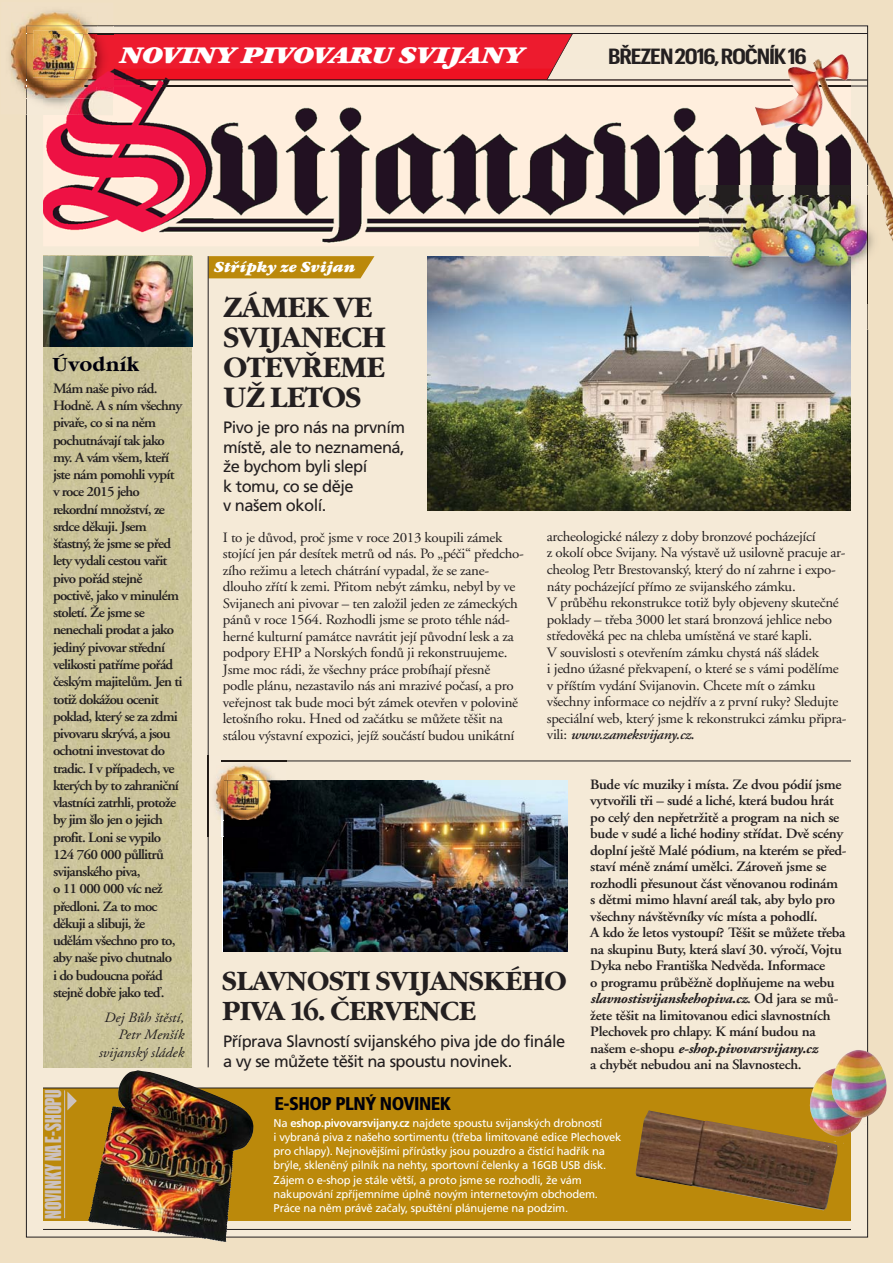
<style>
.page{position:relative;width:893px;height:1263px;background:#f0e0c3}
.page>*{position:absolute;margin:0;border:0;box-sizing:border-box;transform-origin:0 0}
.t1{font:700 28.95px/30px "Garamond Itc TOT";letter-spacing:-.035em;color:#231f20}
.t2{font:700 27px/30px "Garamond Itc TOT";letter-spacing:-.035em;color:#231f20}
.t3{font:23.25px "Garamond Itc TOT Ultr Ital";letter-spacing:-.02em;color:#fff;scale:1.15 1}
.t4{font:900 22.5px "Graphik XX Cond";letter-spacing:.005em;color:#ccc2c0}
.t5{font:600 21.45px "Graphik Cond";letter-spacing:-.045em;color:#231f20;scale:1.15 1}
.t6{font:700 19.5px "Garamond Itc TOT";color:#00000b}
.t7{font:900 condensed 18.45px "Frutiger CE";letter-spacing:-.03em;color:#00000b}
.t8{font:16.5px/19.5px "Frutiger CE";letter-spacing:-.03em;color:#231f20}
.t9{font:15px "Garamond Itc TOT Ultr Ital";color:#fff}
.t10{font:14.25px/16.5px "Adobe Garamond CE";letter-spacing:-.02em;color:#231f20;scale:1.05 1}
.t11{font:600 14.25px/17.2px "Adobe Garamond CE";letter-spacing:-.05em;color:#231f20;scale:1.05 1}
.t12{font:600 14.25px/16.5px "Adobe Garamond CE";letter-spacing:-.02em;color:#231f20;scale:1.05 1}
.t13{font:italic 14.25px/17.4px "Adobe Garamond CE";color:#231f20;text-align:right;scale:1.05 1}
.t14{font:11.25px/14.2px "Frutiger CE";letter-spacing:-.02em;color:#fff}
.s1{font-weight:600;font-style:italic}
.s2{font-weight:700;font-style:italic}
.s3{font-weight:700}
</style>
<div class="page">
<div style="left:26px;top:26px;width:842px;height:1211px;background:#f5ead7"></div>
<div style="left:43px;top:1088px;width:808px;height:132px;background:#bb890b"></div>
<div style="left:43px;top:346px;width:149px;height:721px;background:#cbc399"></div>
<svg style="left:209px;top:256px;width:165px;height:22px;background:#bd8d14"></svg>
<hr style="left:27px;top:33px;width:841px;height:1px;background:#231f20">
<hr style="left:222px;top:760px;width:629px;height:1px;background:#231f20">
<hr style="left:43px;top:1087px;width:808px;height:1px;background:#231f20">
<hr style="left:208px;top:256px;width:1px;height:811px;background:#231f20">
<hr style="left:43px;top:1229px;width:808px;height:1px;background:#231f20">
<img style="left:11px;top:12px;width:81px;height:81px">
<img style="left:26px;top:26px;width:71px;height:72px">
<svg style="left:27px;top:79px;width:16px;height:8px"></svg>
<img style="left:33px;top:30px;width:41px;height:47px">
<img style="left:33px;top:33px;width:40px;height:1px">
<img style="left:43px;top:256px;width:149px;height:90px">
<img style="left:427px;top:256px;width:424px;height:255px">
<img style="left:223px;top:780px;width:345px;height:172px">
<img style="left:207px;top:755px;width:80px;height:81px">
<img style="left:222px;top:760px;width:65px;height:1px">
<img style="left:208px;top:755px;width:1px;height:81px">
<svg style="left:222px;top:820px;width:1px;height:16px"></svg>
<div style="left:223px;top:780px;width:64px;height:57px;background:#010105"></div>
<img style="left:216px;top:765px;width:55px;height:55px">
<img style="left:222px;top:780px;width:49px;height:40px">
<img style="left:227px;top:774px;width:32px;height:36px">
<img style="left:573px;top:79px;width:182px;height:7px">
<img style="left:43px;top:86px;width:712px;height:158px">
<img style="left:43px;top:69px;width:30px;height:10px">
<img style="left:43px;top:87px;width:70px;height:28px">
<img style="left:43px;top:79px;width:54px;height:19px">
<img style="left:43px;top:86px;width:30px;height:1px">
<svg style="left:73px;top:33px;width:500px;height:54px;background:#dc323c"></svg>
<img style="left:88px;top:1070px;width:166px;height:172px">
<img style="left:635px;top:1110px;width:202px;height:100px">
<hr style="left:64px;top:1090px;width:1px;height:128px;background:#ccc2c0">
<svg style="left:67px;top:1091px;width:10px;height:19px"></svg>
<img style="left:810px;top:1069px;width:44px;height:80px">
<img style="left:831px;top:1050px;width:56px;height:80px">
<img style="left:755px;top:51px;width:133px;height:135px">
<img style="left:709px;top:304px;width:142px;height:26px">
<img style="left:699px;top:186px;width:152px;height:10px">
<img style="left:867px;top:186px;width:1px;height:144px">
<img style="left:699px;top:256px;width:10px;height:74px">
<img style="left:699px;top:196px;width:10px;height:48px">
<img style="left:884px;top:186px;width:9px;height:55px">
<img style="left:709px;top:196px;width:165px;height:73px">
<img style="left:867px;top:196px;width:2px;height:108px">
<img style="left:709px;top:256px;width:142px;height:48px">
<svg style="left:868px;top:186px;width:16px;height:22px"></svg>
<h3 class="t3" style="left:120px;top:48px;width:353px">NOVINY PIVOVARU SVIJANY</h3>
<h3 class="t5" style="left:608px;top:44px;width:174px">BŘEZEN 2016, ROČNÍK 16</h3>
<h3 class="t6" style="left:52px;top:353px;width:89px">Úvodník</h3>
<p class="t11" style="left:53px;top:380px;width:125px">Mám naše pivo rád.<br>Hodně. A s ním všechny pivaře, co si na něm pochutnávají tak jako my. A vám všem, kteří jste nám pomohli vypít v roce 2015 jeho rekordní množství, ze srdce děkuji. Jsem šťastný, že jsme se před lety vydali cestou vařit pivo pořád stejně poctivě, jako v minulém století. Že jsme se nenechali prodat a jako jediný pivovar střední velikosti patříme pořád českým majitelům. Jen ti totiž dokážou ocenit poklad, který se za zdmi pivovaru skrývá, a jsou ochotni investovat do tradic. I v případech, ve kterých by to zahraniční vlastníci zatrhli, protože by jim šlo jen o jejich profit. Loni se vypilo<br>124 760 000 půllitrů svijanského piva,<br>o 11 000 000 víc než předloni. Za to moc děkuji a slibuji, že udělám všechno pro to, aby naše pivo chutnalo<br>i do budoucna pořád stejně dobře jako teď.</p>
<p class="t13" style="left:98px;top:1008px;width:83px">Dej Bůh štěstí,<br>Petr Menšík svijanský sládek</p>
<h3 class="t4" style="left:45px;top:1219px;width:131px;rotate:-90deg">NOVINKY NA E-SHOPU</h3>
<p class="t9" style="left:214px;top:262px;width:143px">Střípky ze Svijan</p>
<h1 class="t1" style="left:223px;top:292px;width:165px">ZÁMEK VE<br>SVIJANECH<br>OTEVŘEME<br>UŽ LETOS</h1>
<p class="t8" style="left:223px;top:418px;width:184px">Pivo je pro nás na prvním místě, ale to neznamená, že bychom byli slepí<br>k tomu, co se děje<br>v našem okolí.</p>
<p class="t10" style="left:223px;top:529px;width:288px">I to je důvod, proč jsme v roce 2013 koupili zámek stojící jen pár desítek metrů od nás. Po „péči“ předcho&shy;zího režimu a letech chátrání vypadal, že se zane&shy;dlouho zřítí k zemi. Přitom nebýt zámku, nebyl by ve Svijanech ani pivovar – ten založil jeden ze zámeckých pánů v roce 1564. Rozhodli jsme se proto téhle nád&shy;herné kulturní památce navrátit její původní lesk a za podpory EHP a Norských fondů ji rekonstruujeme.<br>Jsme moc rádi, že všechny práce probíhají přesně podle plánu, nezastavilo nás ani mrazivé počasí, a pro veřejnost tak bude moci být zámek otevřen v polovině letošního roku. Hned od začátku se můžete těšit na stálou výstavní expozici, jejíž součástí budou unikátní</p>
<p class="t10" style="left:547px;top:529px;width:287px">archeologické nálezy z doby bronzové pocházející<br>z okolí obce Svijany. Na výstavě už usilovně pracuje ar&shy;cheolog Petr Brestovanský, který do ní zahrne i expo&shy;náty pocházející přímo ze svijanského zámku.<br>V průběhu rekonstrukce totiž byly objeveny skutečné poklady – třeba 3000 let stará bronzová jehlice nebo středověká pec na chleba umístěná ve staré kapli.<br>V souvislosti s otevřením zámku chystá náš sládek<br>i jedno úžasné překvapení, o které se s vámi podělíme v příštím vydání Svijanovin. Chcete mít o zámku všechny informace co nejdřív a z první ruky? Sledujte speciální web, který jsme k rekonstrukci zámku připra&shy;vili: <span class="s1">www.zameksvijany.cz.</span></p>
<p class="t12" style="left:590px;top:777px;width:246px">Bude víc muziky i místa. Ze dvou pódií jsme vytvořili tři – sudé a liché, která budou hrát po celý den nepřetržitě a program na nich se bude v sudé a liché hodiny střídat. Dvě scény doplní ještě Malé pódium, na kterém se před&shy;staví méně známí umělci. Zároveň jsme se rozhodli přesunout část věnovanou rodinám s dětmi mimo hlavní areál tak, aby bylo pro všechny návštěvníky víc místa a pohodlí.<br>A kdo že letos vystoupí? Těšit se můžete třeba na skupinu Buty, která slaví 30. výročí, Vojtu Dyka nebo Františka Nedvěda. Informace<br>o programu průběžně doplňujeme na webu <span class="s2">slavnostisvijanskehopiva.cz</span>. Od jara se mů&shy;žete těšit na limitovanou edici slavnostních Plechovek pro chlapy. K mání budou na našem e-shopu <span class="s2">e-shop.pivovarsvijany.cz<br></span>a chybět nebudou ani na Slavnostech.</p>
<p class="t7" style="left:274px;top:1093px;width:178px">E-SHOP PLNÝ NOVINEK</p>
<p class="t14" style="left:274px;top:1116px;width:349px">Na <span class="s3">eshop.pivovarsvijany.cz</span> najdete spoustu svijanských drobností<br>i vybraná piva z našeho sortimentu (třeba limitované edice Plechovek pro chlapy). Nejnovějšími přírůstky jsou pouzdro a čistící hadřík na brýle, skleněný pilník na nehty, sportovní čelenky a 16GB USB disk.<br>Zájem o e-shop je stále větší, a proto jsme se rozhodli, že vám nakupování zpříjemníme úplně novým internetovým obchodem.<br>Práce na něm právě začaly, spuštění plánujeme na podzim.</p>
<h2 class="t2" style="left:222px;top:965px;width:347px">SLAVNOSTI SVIJANSKÉHO<br>PIVA 16. ČERVENCE</h2>
<p class="t8" style="left:223px;top:1032px;width:344px">Příprava Slavností svijanského piva jde do finále a vy se můžete těšit na spoustu novinek.</p>
</div>
